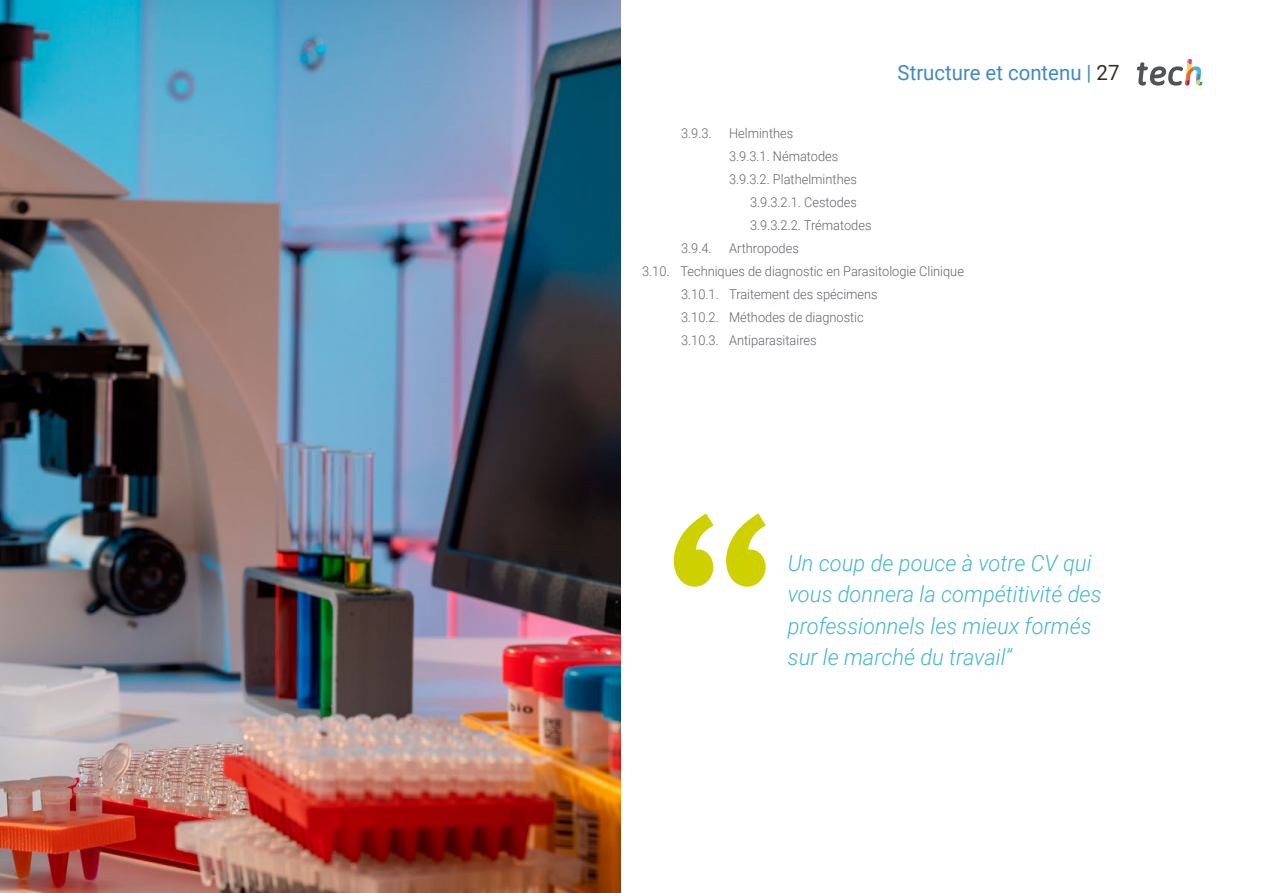
<style>
.page{position:relative;width:1263px;height:893px;background:#fff}
.page>*{position:absolute;margin:0;border:0;box-sizing:border-box;transform-origin:0 0}
.t1{font:italic 300 22.5px/31.5px "Roboto";color:#43b7cf}
.t2{font:21px "Roboto";color:#4089c5}
.t3{font:300 13.5px "Roboto";color:#61646a;scale:.95 1}
.s1{color:#312e20}
</style>
<div class="page">
<img style="left:0;top:0;width:621px;height:893px">
<svg style="left:1137px;top:59px;width:65px;height:27px"></svg>
<svg style="left:674px;top:513px;width:92px;height:74px"></svg>
<h2 class="t2" style="left:898px;top:57px;width:223px">Structure et contenu | <span class="s1">27</span></h2>
<p class="t3" style="left:681px;top:123px;width:34px">3.9.3.</p>
<p class="t3" style="left:729px;top:123px;width:69px">Helminthes</p>
<p class="t3" style="left:729px;top:146px;width:116px">3.9.3.1. Nématodes</p>
<p class="t3" style="left:729px;top:169px;width:136px">3.9.3.2. Plathelminthes</p>
<p class="t3" style="left:750px;top:192px;width:114px">3.9.3.2.1. Cestodes</p>
<p class="t3" style="left:750px;top:215px;width:129px">3.9.3.2.2. Trématodes</p>
<p class="t3" style="left:681px;top:238px;width:34px">3.9.4.</p>
<p class="t3" style="left:729px;top:238px;width:75px">Arthropodes</p>
<p class="t3" style="left:642px;top:261px;width:340px">3.10. Techniques de diagnostic en Parasitologie Clinique</p>
<p class="t3" style="left:681px;top:284px;width:208px">3.10.1. Traitement des spécimens</p>
<p class="t3" style="left:681px;top:307px;width:194px">3.10.2. Méthodes de diagnostic</p>
<p class="t3" style="left:681px;top:330px;width:144px">3.10.3. Antiparasitaires</p>
<h1 class="t1" style="left:788px;top:546px;width:315px">Un coup de pouce à votre CV qui vous donnera la compétitivité des professionnels les mieux formés sur le marché du travail”</h1>
</div>
